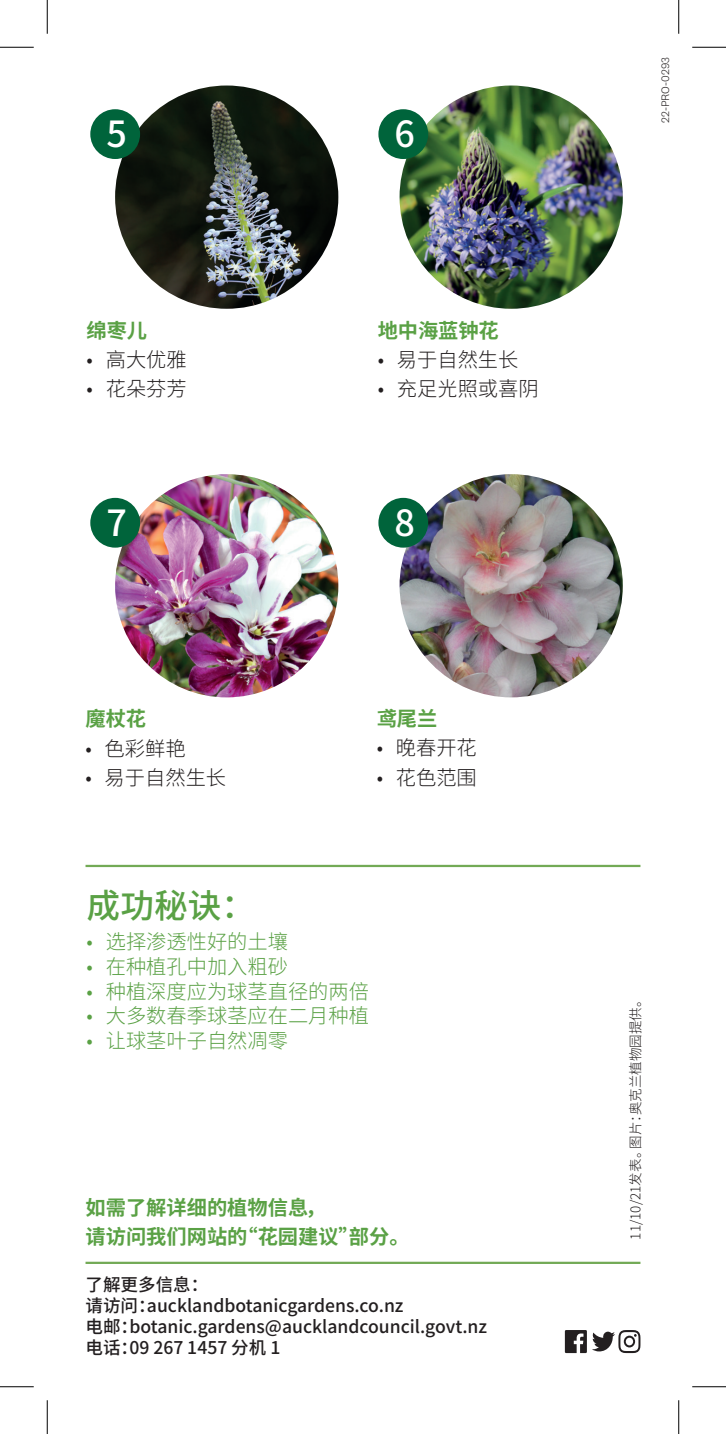
<style>
.page{position:relative;width:726px;height:1434px;background:#fff}
.page>*{position:absolute;margin:0;border:0;box-sizing:border-box;transform-origin:0 0}
.t1{font:500 36px "Noto Sans CJ Ksc";color:#fff}
.t2{font:500 33.75px "Noto Sans CJ Ksc";color:#5aa145}
.t3{font:300 20.25px "Noto Sans CJ Ksc";color:#5aa145}
.t4{font:300 20.25px "Noto Sans CJ Ksc";color:#231f20}
.t5{font:700 20.25px/29.2px "Noto Sans CJ Ksc";color:#5aa145}
.t6{font:500 17.55px/21.2px "Noto Sans CJ Ksc";color:#231f20}
.t7{font:300 13.5px "Noto Sans CJ Ksc";color:#231f20}
.t8{font:300 11.25px "National 2";color:#231f20}
</style>
<div class="page">
<svg style="left:565px;top:1330px;width:75px;height:23px"></svg>
<hr style="left:86px;top:1262px;width:554px;height:2px;background:#73aa56">
<hr style="left:86px;top:865px;width:554px;height:2px;background:#73aa56">
<img style="left:115px;top:86px;width:223px;height:223px;border-radius:112px">
<img style="left:115px;top:474px;width:223px;height:223px;border-radius:112px">
<img style="left:400px;top:86px;width:223px;height:223px;border-radius:112px">
<img style="left:400px;top:474px;width:223px;height:223px;border-radius:112px">
<div style="left:90px;top:109px;width:50px;height:50px;background:#00643b;border-radius:50%"></div>
<div style="left:90px;top:498px;width:50px;height:50px;background:#00643b;border-radius:50%"></div>
<div style="left:378px;top:109px;width:50px;height:50px;background:#00643b;border-radius:50%"></div>
<div style="left:378px;top:498px;width:50px;height:50px;background:#00643b;border-radius:50%"></div>
<hr style="left:0;top:47px;width:34px;height:1px;background:#000">
<hr style="left:692px;top:47px;width:34px;height:1px;background:#000">
<hr style="left:0;top:1386px;width:34px;height:1px;background:#000">
<hr style="left:692px;top:1386px;width:34px;height:1px;background:#000">
<hr style="left:47px;top:0;width:1px;height:34px;background:#000">
<hr style="left:47px;top:1400px;width:1px;height:34px;background:#000">
<hr style="left:678px;top:0;width:1px;height:34px;background:#000">
<hr style="left:678px;top:1400px;width:1px;height:34px;background:#000">
<h1 class="t1" style="left:106px;top:114px;width:22px">5</h1>
<h1 class="t1" style="left:394px;top:114px;width:22px">6</h1>
<p class="t5" style="left:87px;top:316px;width:62px">绵枣儿</p>
<p class="t4" style="left:87px;top:348px;width:102px">• 高大优雅</p>
<p class="t4" style="left:87px;top:377px;width:102px">• 花朵芬芳</p>
<h1 class="t1" style="left:106px;top:502px;width:22px">7</h1>
<p class="t5" style="left:378px;top:316px;width:122px">地中海蓝钟花</p>
<p class="t4" style="left:378px;top:348px;width:142px">• 易于自然生长</p>
<p class="t4" style="left:378px;top:377px;width:162px">• 充足光照或喜阴</p>
<h1 class="t1" style="left:394px;top:502px;width:22px">8</h1>
<p class="t5" style="left:86px;top:705px;width:62px">魔杖花</p>
<p class="t4" style="left:86px;top:737px;width:102px">• 色彩鲜艳</p>
<p class="t4" style="left:86px;top:766px;width:142px">• 易于自然生长</p>
<p class="t5" style="left:377px;top:705px;width:62px">鸢尾兰</p>
<p class="t4" style="left:377px;top:737px;width:102px">• 晚春开花</p>
<p class="t4" style="left:377px;top:766px;width:102px">• 花色范围</p>
<h2 class="t2" style="left:87px;top:887px;width:170px">成功秘诀：</h2>
<p class="t3" style="left:87px;top:930px;width:203px">• 选择渗透性好的土壤</p>
<p class="t3" style="left:87px;top:955px;width:203px">• 在种植孔中加入粗砂</p>
<p class="t3" style="left:87px;top:980px;width:284px">• 种植深度应为球茎直径的两倍</p>
<p class="t3" style="left:87px;top:1004px;width:284px">• 大多数春季球茎应在二月种植</p>
<p class="t3" style="left:87px;top:1029px;width:203px">• 让球茎叶子自然凋零</p>
<p class="t5" style="left:86px;top:1193px;width:326px">如需了解详细的植物信息，<br>请访问我们网站的“花园建议”部分。</p>
<p class="t6" style="left:86px;top:1274px;width:403px">了解更多信息：<br>请访问：aucklandbotanicgardens.co.nz<br>电邮：botanic.gardens@aucklandcouncil.govt.nz电话：09 267 1457 分机 1</p>
<p class="t8" style="left:659px;top:123px;width:67px;rotate:-90deg">22-PRO-0293</p>
<p class="t7" style="left:628px;top:1239px;width:248px;rotate:-90deg">11/10/21发表。图片：奥克兰植物园提供。</p>
</div>
